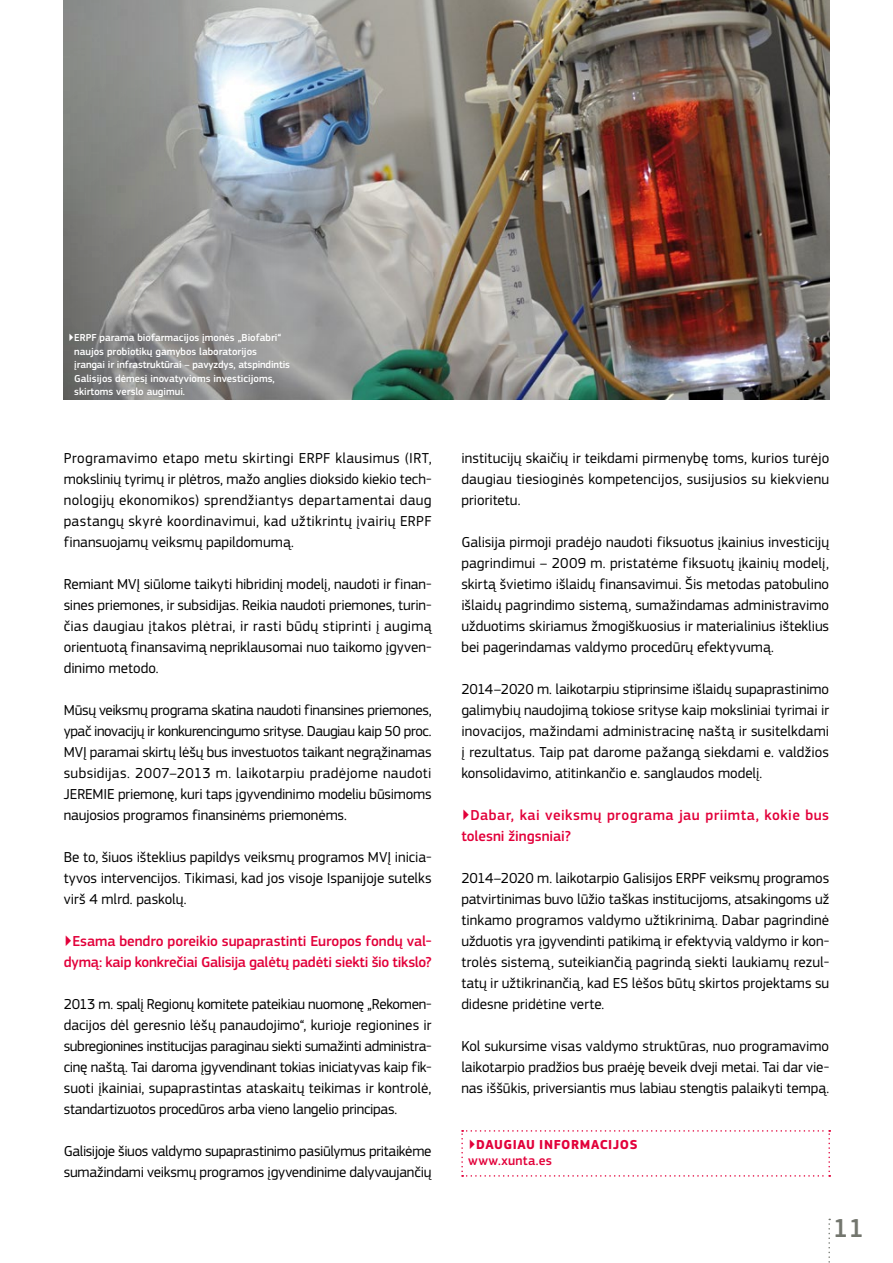
<style>
.page{position:relative;width:893px;height:1263px;background:#fff}
.page>*{position:absolute;margin:0;border:0;box-sizing:border-box;transform-origin:0 0}
.t1{font:500 27px "EC Square Sans Pro";color:#73766e}
.t2{font:15px/21px "EC Square Sans Pro";letter-spacing:-.005em;color:#000;text-align:justify}
.t3{font:500 15px/21px "EC Square Sans Pro";letter-spacing:-.005em;color:#e2003a}
.t4{font:500 15px/21px "EC Square Sans Pro";letter-spacing:.03em;color:#e2003a}
.t5{font:700 13.5px "EC Square Sans Pro";letter-spacing:.04em;color:#e2003a}
.t6{font:500 13.5px "EC Square Sans Pro";letter-spacing:.02em;color:#e2003a}
.t7{font:500 10.5px/13.5px "EC Square Sans Pro";color:#fff}
</style>
<div class="page">
<img style="left:64px;top:0;width:765px;height:400px">
<svg style="left:461px;top:1130px;width:369px;height:47px"></svg>
<svg style="left:828px;top:1219px;width:2px;height:44px"></svg>
<p class="t7" style="left:74px;top:331px;width:217px;text-indent:-6px">▶ERPF parama biofarmacijos įmonės „Biofabri“ naujos probiotikų gamybos laboratorijos įrangai ir infrastruktūrai – pavyzdys, atspindintis Galisijos dėmesį inovatyvioms investicijoms, skirtoms verslo augimui.</p>
<p class="t2" style="left:64px;top:447px;width:369px">Programavimo etapo metu skirtingi ERPF klausimus (IRT, mokslinių tyrimų ir plėtros, mažo anglies dioksido kiekio tech&shy;nologijų ekonomikos) sprendžiantys departamentai daug pastangų skyrė koordinavimui, kad užtikrintų įvairių ERPF finansuojamų veiksmų papildomumą.</p>
<p class="t2" style="left:64px;top:573px;width:369px">Remiant MVĮ siūlome taikyti hibridinį modelį, naudoti ir finan&shy;sines priemones, ir subsidijas. Reikia naudoti priemones, turin&shy;čias daugiau įtakos plėtrai, ir rasti būdų stiprinti į augimą orientuotą finansavimą nepriklausomai nuo taikomo įgyven&shy;dinimo metodo.</p>
<p class="t2" style="left:64px;top:699px;width:369px">Mūsų veiksmų programa skatina naudoti finansines priemones, ypač inovacijų ir konkurencingumo srityse. Daugiau kaip 50 proc.<br>MVĮ paramai skirtų lėšų bus investuotos taikant negrąžinamas subsidijas. 2007–2013 m. laikotarpiu pradėjome naudoti JEREMIE priemonę, kuri taps įgyvendinimo modeliu būsimoms naujosios programos finansinėms priemonėms.</p>
<p class="t2" style="left:64px;top:846px;width:369px">Be to, šiuos išteklius papildys veiksmų programos MVĮ inicia&shy;tyvos intervencijos. Tikimasi, kad jos visoje Ispanijoje sutelks virš 4 mlrd. paskolų.</p>
<p class="t3" style="left:64px;top:930px;width:369px">▶Esama bendro poreikio supaprastinti Europos fondų val&shy;dymą: kaip konkrečiai Galisija galėtų padėti siekti šio tikslo?</p>
<p class="t2" style="left:64px;top:993px;width:369px">2013 m. spalį Regionų komitete pateikiau nuomonę „Rekomen&shy;dacijos dėl geresnio lėšų panaudojimo“, kurioje regionines ir subregionines institucijas paraginau siekti sumažinti administra&shy;cinę naštą. Tai daroma įgyvendinant tokias iniciatyvas kaip fik&shy;suoti įkainiai, supaprastintas ataskaitų teikimas ir kontrolė, standartizuotos procedūros arba vieno langelio principas.</p>
<p class="t2" style="left:64px;top:1140px;width:369px">Galisijoje šiuos valdymo supaprastinimo pasiūlymus pritaikėme sumažindami veiksmų programos įgyvendinime dalyvaujančių</p>
<p class="t2" style="left:461px;top:447px;width:369px">institucijų skaičių ir teikdami pirmenybę toms, kurios turėjo daugiau tiesioginės kompetencijos, susijusios su kiekvienu prioritetu.</p>
<p class="t2" style="left:461px;top:531px;width:369px">Galisija pirmoji pradėjo naudoti fiksuotus įkainius investicijų pagrindimui – 2009 m. pristatėme fiksuotų įkainių modelį, skirtą švietimo išlaidų finansavimui. Šis metodas patobulino išlaidų pagrindimo sistemą, sumažindamas administravimo užduotims skiriamus žmogiškuosius ir materialinius išteklius bei pagerindamas valdymo procedūrų efektyvumą.</p>
<p class="t2" style="left:461px;top:678px;width:369px">2014–2020 m. laikotarpiu stiprinsime išlaidų supaprastinimo galimybių naudojimą tokiose srityse kaip moksliniai tyrimai ir inovacijos, mažindami administracinę naštą ir susitelkdami į rezultatus. Taip pat darome pažangą siekdami e. valdžios konsolidavimo, atitinkančio e. sanglaudos modelį.</p>
<p class="t4" style="left:461px;top:804px;width:369px">▶Dabar, kai veiksmų programa jau priimta, kokie bus tolesni žingsniai?</p>
<p class="t2" style="left:461px;top:867px;width:369px">2014–2020 m. laikotarpio Galisijos ERPF veiksmų programos patvirtinimas buvo lūžio taškas institucijoms, atsakingoms už tinkamo programos valdymo užtikrinimą. Dabar pagrindinė užduotis yra įgyvendinti patikimą ir efektyvią valdymo ir kon&shy;trolės sistemą, suteikiančią pagrindą siekti laukiamų rezul&shy;tatų ir užtikrinančią, kad ES lėšos būtų skirtos projektams su didesne pridėtine verte.</p>
<p class="t2" style="left:461px;top:1035px;width:369px">Kol sukursime visas valdymo struktūras, nuo programavimo laikotarpio pradžios bus praėję beveik dveji metai. Tai dar vie&shy;nas iššūkis, priversiantis mus labiau stengtis palaikyti tempą.</p>
<p class="t5" style="left:468px;top:1136px;width:171px">▶DAUGIAU INFORMACIJOS</p>
<p class="t6" style="left:468px;top:1152px;width:85px">www.xunta.es</p>
<h1 class="t1" style="left:833px;top:1212px;width:32px">11</h1>
</div>
